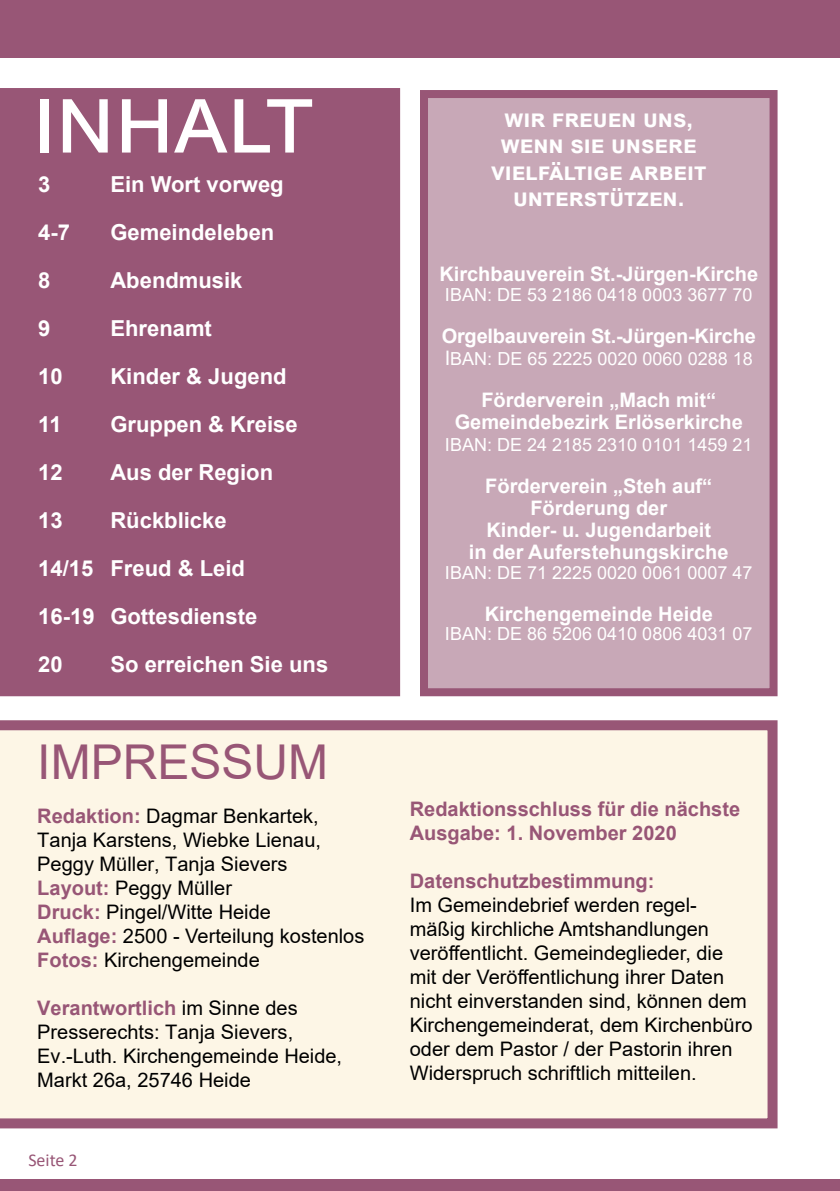
<style>
.page{position:relative;width:840px;height:1191px;background:#fff}
.page>*{position:absolute;margin:0;border:0;box-sizing:border-box;transform-origin:0 0}
.t1{font:96px "Arial";color:#fff}
.t2{font:48px "Arial";color:#985676}
.t3{font:700 24px/26.4px "Arial";color:#fff;text-align:center}
.t4{font:700 22px/48px "Arial";color:#fff}
.t5{font:20px/24px "Arial";color:#000}
.t6{font:700 20px/22px "Arial";color:#fff;text-align:center}
.t7{font:700 20px/24px "Arial";color:#985676}
.t8{font:18px "Arial";color:#fff}
.t9{font:18px "Calibri";color:#985676}
.s1{font-weight:700;color:#985676}
.s2{font-size:20px}
</style>
<div class="page">
<div style="left:0;top:88px;width:400px;height:608px;background:#985676"></div>
<div style="left:0;top:720px;width:777px;height:408px;background:#fdf6e6"></div>
<div style="left:0;top:0;width:839px;height:57px;background:#985676"></div>
<div style="left:0;top:1179px;width:839px;height:12px;background:#985676"></div>
<div style="left:424px;top:94px;width:349px;height:598px;background:#c8a8b7"></div>
<div style="left:420px;top:90px;width:357px;height:606px;border:8px solid #985676"></div>
<h1 class="t1" style="left:33px;top:53px;width:283px">Inhalt</h1>
<p class="t4" style="left:38px;top:161px;width:14px">3</p>
<p class="t4" style="left:110px;top:161px;width:175px">Ein Wort vorweg</p>
<p class="t4" style="left:38px;top:209px;width:33px">4-7</p>
<p class="t4" style="left:110px;top:209px;width:165px">Gemeindeleben</p>
<p class="t4" style="left:38px;top:257px;width:14px">8</p>
<p class="t4" style="left:110px;top:257px;width:134px">Abendmusik</p>
<p class="t4" style="left:38px;top:305px;width:14px">9</p>
<p class="t4" style="left:110px;top:305px;width:103px">Ehrenamt</p>
<p class="t4" style="left:38px;top:353px;width:26px">10</p>
<p class="t4" style="left:110px;top:353px;width:178px">Kinder &amp; Jugend</p>
<p class="t4" style="left:38px;top:401px;width:25px">11</p>
<p class="t4" style="left:110px;top:401px;width:189px">Gruppen &amp; Kreise</p>
<p class="t4" style="left:38px;top:449px;width:26px">12</p>
<p class="t4" style="left:110px;top:449px;width:164px">Aus der Region</p>
<p class="t4" style="left:38px;top:497px;width:26px">13</p>
<p class="t4" style="left:38px;top:497px;width:220px;text-indent:72px">Rückblicke<br>14/15 Freud &amp; Leid<br>16-19 Gottesdienste<br>20</p>
<p class="t4" style="left:110px;top:641px;width:219px">So erreichen Sie uns</p>
<h2 class="t2" style="left:37px;top:729px;width:292px">IMPRESSUM</h2>
<p class="t5" style="left:37px;top:804px;width:328px"><span class="s1">Redaktion:</span> Dagmar Benkartek,<br>Tanja Karstens, Wiebke Lienau,<br>Peggy Müller, Tanja Sievers<br><span class="s1">Layout:</span> Peggy Müller<br><span class="s1">Druck:</span> Pingel/Witte Heide<br><span class="s1">Auflage:</span> 2500 - Verteilung kostenlos<br><span class="s1">Fotos:</span> Kirchengemeinde</p>
<p class="t5" style="left:37px;top:996px;width:306px"><span class="s1">Verantwortlich</span> im Sinne des<br>Presserechts: Tanja Sievers,<br>Ev.-Luth. Kirchengemeinde Heide,<br>Markt 26a, 25746 Heide</p>
<p class="t9" style="left:28px;top:1147px;width:51px">Seite 2</p>
<p class="t3" style="left:491px;top:105px;width:217px">Wir freuen uns, wenn Sie unsere vielfältige Arbeit unterstützen.</p>
<p class="t6" style="left:439px;top:263px;width:320px">Kirchbauverein St.-Jürgen-Kirche</p>
<p class="t8" style="left:444px;top:282px;width:309px">IBAN: DE 53 2186 0418 0003 3677 70</p>
<p class="t6" style="left:441px;top:325px;width:315px">Orgelbauverein St.-Jürgen-Kirche</p>
<p class="t8" style="left:444px;top:346px;width:309px"><span class="s2">I</span>BAN: DE 65 2225 0020 0060 0288 18</p>
<p class="t6" style="left:454px;top:389px;width:289px">Förderverein „Mach mit“<br>Gemeindebezirk Erlöserkirche</p>
<p class="t8" style="left:444px;top:432px;width:309px">IBAN: DE 24 2185 2310 0101 1459 21</p>
<p class="t6" style="left:468px;top:475px;width:261px">Förderverein „Steh auf“<br>Förderung der<br>Kinder- u. Jugendarbeit<br>in der Auferstehungskirche</p>
<p class="t8" style="left:444px;top:560px;width:309px">IBAN: DE 71 2225 0020 0061 0007 47</p>
<p class="t6" style="left:484px;top:603px;width:229px">Kirchengemeinde Heide</p>
<p class="t8" style="left:444px;top:621px;width:309px">IBAN: DE 86 5206 0410 0806 4031 07</p>
<p class="t7" style="left:409px;top:797px;width:332px">Redaktionsschluss für die nächste<br>Ausgabe: 1. November 2020</p>
<p class="t7" style="left:409px;top:869px;width:246px">Datenschutzbestimmung:</p>
<p class="t5" style="left:409px;top:893px;width:344px">Im Gemeindebrief werden regel&shy;mäßig kirchliche Amtshandlungen veröffentlicht. Gemeindeglieder, die mit der Veröffentlichung ihrer Daten nicht einverstanden sind, können dem Kirchengemeinderat, dem Kirchenbüro oder dem Pastor / der Pastorin ihren Widerspruch schriftlich mitteilen.</p>
</div>
